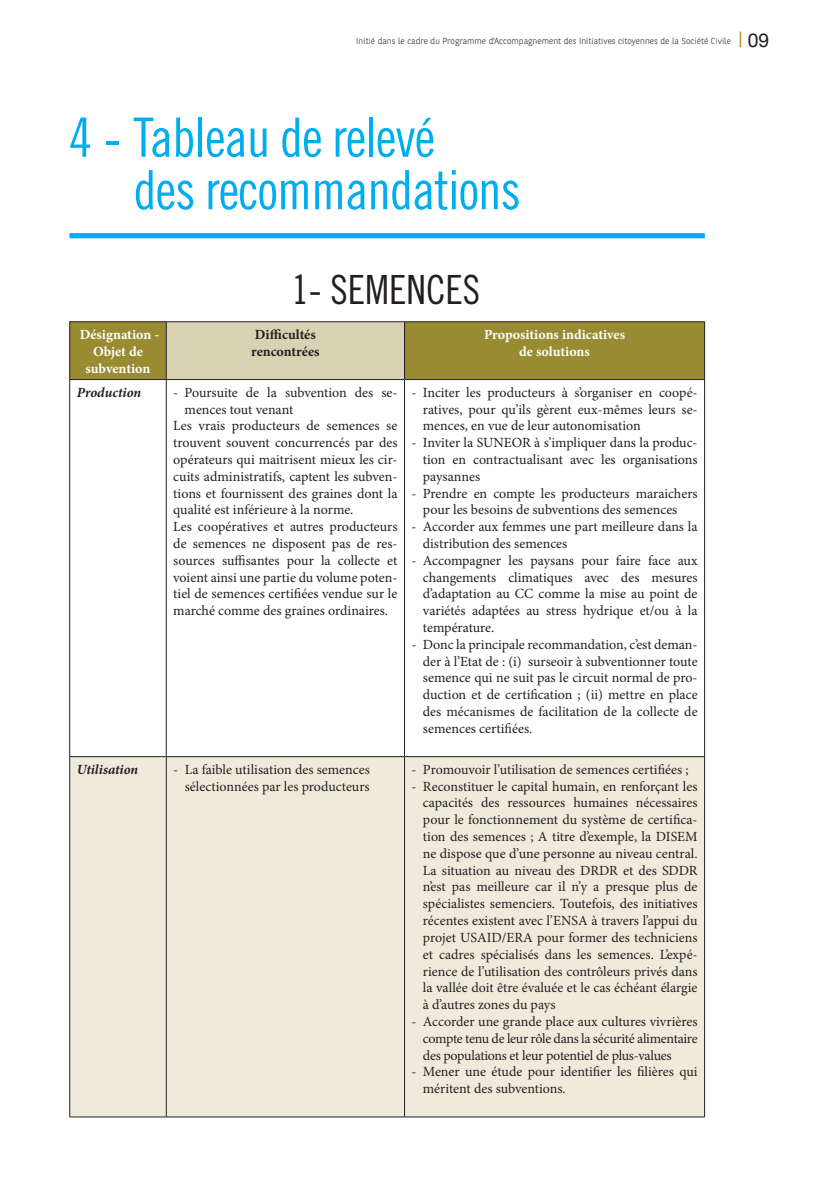
<style>
.page{position:relative;width:819px;height:1191px;background:#fff}
.page>*{position:absolute;margin:0;border:0;box-sizing:border-box;transform-origin:0 0}
.t1{font:54.25px/52.5px "Trade Gothic Cond Eighteen";letter-spacing:-.02em;color:#00aeef}
.t2{font:40.25px "Trade Gothic Cond Eighteen";color:#231f20}
.t3{font:19.25px "Helvetica Neue";color:#231f20}
.t4{font:14px/16.8px "Minion Pro";color:#231f20;text-align:justify}
.t5{font:700 14px/16.8px "Minion Pro";letter-spacing:-.005em;color:#fff;text-align:center}
.t6{font:700 14px/16.8px "Minion Pro";color:#231f20}
.t7{font:italic 700 14px "Minion Pro";color:#231f20}
.t8{font:300 8.75px "BNPP Rounded";color:#231f20}
</style>
<div class="page">
<div style="left:69px;top:233px;width:635px;height:5px;background:#00aeef"></div>
<div style="left:70px;top:322px;width:634px;height:57px;background:#988b31"></div>
<div style="left:166px;top:322px;width:238px;height:57px;background:#d9d2b2"></div>
<svg style="left:70px;top:380px;width:634px;height:376px"></svg>
<div style="left:166px;top:379px;width:238px;height:377px;background:#fff"></div>
<div style="left:70px;top:757px;width:634px;height:359px;background:#efebdc"></div>
<hr style="left:69px;top:321px;width:97px;height:1px;background:#231f20">
<hr style="left:69px;top:322px;width:1px;height:57px;background:#231f20">
<hr style="left:166px;top:321px;width:238px;height:1px;background:#231f20">
<hr style="left:166px;top:322px;width:1px;height:57px;background:#231f20">
<hr style="left:404px;top:321px;width:300px;height:1px;background:#231f20">
<hr style="left:404px;top:322px;width:1px;height:57px;background:#231f20">
<hr style="left:704px;top:322px;width:1px;height:57px;background:#231f20">
<hr style="left:69px;top:379px;width:97px;height:1px;background:#231f20">
<hr style="left:69px;top:380px;width:1px;height:376px;background:#231f20">
<hr style="left:404px;top:379px;width:300px;height:1px;background:#231f20">
<hr style="left:704px;top:380px;width:1px;height:376px;background:#231f20">
<hr style="left:166px;top:380px;width:1px;height:376px;background:#231f20">
<hr style="left:166px;top:379px;width:238px;height:1px;background:#231f20">
<hr style="left:404px;top:380px;width:1px;height:376px;background:#231f20">
<hr style="left:69px;top:757px;width:1px;height:359px;background:#231f20">
<hr style="left:69px;top:756px;width:97px;height:1px;background:#231f20">
<hr style="left:166px;top:756px;width:238px;height:1px;background:#231f20">
<hr style="left:404px;top:756px;width:300px;height:1px;background:#231f20">
<hr style="left:166px;top:757px;width:1px;height:359px;background:#231f20">
<hr style="left:404px;top:757px;width:1px;height:359px;background:#231f20">
<hr style="left:704px;top:757px;width:1px;height:359px;background:#231f20">
<hr style="left:69px;top:1116px;width:97px;height:1px;background:#231f20">
<hr style="left:166px;top:1116px;width:238px;height:1px;background:#231f20">
<hr style="left:404px;top:1116px;width:300px;height:1px;background:#231f20">
<svg style="left:739px;top:32px;width:2px;height:15px"></svg>
<p class="t8" style="left:356px;top:35px;width:376px">Initié dans le cadre du Programme d’Accompagnement des Initiatives citoyennes de la Société Civile</p>
<h3 class="t3" style="left:747px;top:26px;width:23px">09</h3>
<h1 class="t1" style="left:133px;top:111px;width:389px;text-indent:-64px">4 - Tableau de relevé<br>des recommandations</h1>
<h2 class="t2" style="left:291px;top:266px;width:190px">1- SEMENCES</h2>
<p class="t5" style="left:80px;top:326px;width:81px">Désignation -<br>Objet de subvention</p>
<p class="t6" style="left:251px;top:326px;width:70px">Difficultés rencontrées</p>
<p class="t5" style="left:484px;top:326px;width:143px">Propositions indicatives de solutions</p>
<p class="t7" style="left:77px;top:382px;width:66px">Production</p>
<p class="t4" style="left:173px;top:384px;width:226px">- Poursuite de la subvention des se-</p>
<p class="t4" style="left:185px;top:401px;width:110px">mences tout venant</p>
<p class="t4" style="left:173px;top:417px;width:226px">Les vrais producteurs de semences se</p>
<p class="t4" style="left:173px;top:434px;width:226px">trouvent souvent concurrencés par des</p>
<p class="t4" style="left:173px;top:451px;width:226px">opérateurs qui maitrisent mieux les cir-</p>
<p class="t4" style="left:173px;top:468px;width:226px">cuits administratifs, captent les subven-</p>
<p class="t4" style="left:173px;top:485px;width:226px">tions et fournissent des graines dont la</p>
<p class="t4" style="left:173px;top:501px;width:182px">qualité est inférieure à la norme.</p>
<p class="t4" style="left:173px;top:518px;width:226px">Les coopératives et autres producteurs</p>
<p class="t4" style="left:173px;top:535px;width:226px">de semences ne disposent pas de res-</p>
<p class="t4" style="left:173px;top:552px;width:226px">sources suffisantes pour la collecte et</p>
<p class="t4" style="left:173px;top:569px;width:226px">voient ainsi une partie du volume poten-</p>
<p class="t4" style="left:173px;top:585px;width:226px">tiel de semences certifiées vendue sur le</p>
<p class="t4" style="left:173px;top:602px;width:216px">marché comme des graines ordinaires.</p>
<p class="t4" style="left:423px;top:384px;width:276px;text-indent:-11px">- Inciter les producteurs à s’organiser en coopé&shy;ratives, pour qu’ils gèrent eux-mêmes leurs se&shy;mences, en vue de leur autonomisation</p>
<p class="t4" style="left:423px;top:434px;width:276px;text-indent:-11px">- Inviter la SUNEOR à s’impliquer dans la produc&shy;tion en contractualisant avec les organisations paysannes</p>
<p class="t4" style="left:423px;top:485px;width:276px;text-indent:-11px">- Prendre en compte les producteurs maraichers pour les besoins de subventions des semences</p>
<p class="t4" style="left:423px;top:518px;width:276px;text-indent:-11px">- Accorder aux femmes une part meilleure dans la distribution des semences</p>
<p class="t4" style="left:423px;top:552px;width:276px;text-indent:-11px">- Accompagner les paysans pour faire face aux changements climatiques avec des mesures d’adaptation au CC comme la mise au point de variétés adaptées au stress hydrique et/ou à la température.</p>
<p class="t4" style="left:423px;top:636px;width:276px;text-indent:-11px">- Donc la principale recommandation, c’est deman&shy;der à l’Etat de : (i) surseoir à subventionner toute semence qui ne suit pas le circuit normal de pro&shy;duction et de certification ; (ii) mettre en place des mécanismes de facilitation de la collecte de semences certifiées.</p>
<p class="t7" style="left:77px;top:759px;width:63px">Utilisation</p>
<p class="t4" style="left:173px;top:761px;width:198px;text-align:right">- La faible utilisation des semences sélectionnées par les producteurs</p>
<p class="t4" style="left:411px;top:761px;width:278px">- Promouvoir l’utilisation de semences certifiées ;</p>
<p class="t4" style="left:423px;top:778px;width:276px;text-indent:-11px">- Reconstituer le capital humain, en renforçant les capacités des ressources humaines nécessaires pour le fonctionnement du système de certifica&shy;tion des semences ; A titre d’exemple, la DISEM ne dispose que d’une personne au niveau central.<br>La situation au niveau des DRDR et des SDDR n’est pas meilleure car il n’y a presque plus de spécialistes semenciers. Toutefois, des initiatives récentes existent avec l’ENSA à travers l’appui du projet USAID/ERA pour former des techniciens et cadres spécialisés dans les semences. L’expé&shy;rience de l’utilisation des contrôleurs privés dans la vallée doit être évaluée et le cas échéant élargie à d’autres zones du pays</p>
<p class="t4" style="left:423px;top:1013px;width:276px;text-indent:-11px">- Accorder une grande place aux cultures vivrières compte tenu de leur rôle dans la sécurité alimentaire des populations et leur potentiel de plus-values</p>
<p class="t4" style="left:423px;top:1063px;width:276px;text-indent:-11px">- Mener une étude pour identifier les filières qui méritent des subventions.</p>
</div>
